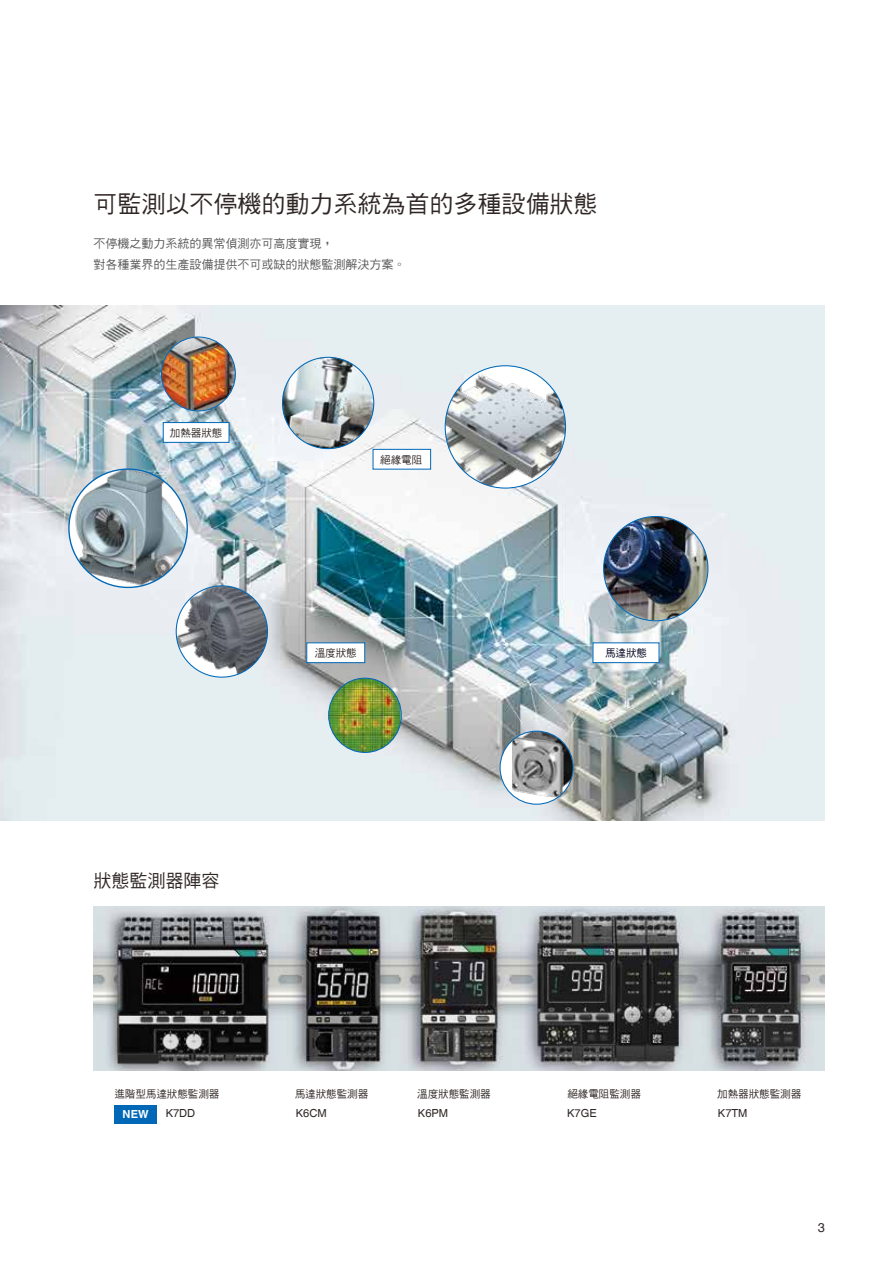
<style>
.page{position:relative;width:893px;height:1263px;background:#fff}
.page>*{position:absolute;margin:0;border:0;box-sizing:border-box;transform-origin:0 0}
.t1{font:24px "DF Hei Md HK BF";color:#2f2725}
.t2{font:18px "DF Hei Md HK BF";color:#2f2725}
.t3{font:12.75px "Helvetica";color:#2f2725}
.t4{font:12px/21px "DF Hei Md HK BF";color:#595757}
.t5{font:11.1px "Helvetica";color:#2f2725}
.t6{font:700 11.1px "Helvetica";color:#fff}
.t7{font:10.5px "DF Hei Md HK BF";color:#2f2725}
.t8{font:10.5px "DF Hei Md HK BF";color:#00011f}
</style>
<div class="page">
<img style="left:0;top:306px;width:824px;height:514px">
<div style="left:114px;top:1105px;width:43px;height:19px;background:#0068b7"></div>
<img style="left:94px;top:906px;width:730px;height:165px">
<img style="left:161px;top:337px;width:74px;height:74px;border-radius:37px">
<div style="left:161px;top:337px;width:75px;height:74px;border:1px solid #0068b7;border-radius:50%"></div>
<img style="left:69px;top:469px;width:118px;height:118px;border-radius:59px">
<img style="left:282px;top:357px;width:92px;height:92px;border-radius:46px">
<img style="left:177px;top:586px;width:90px;height:91px">
<div style="left:500px;top:731px;width:73px;height:73px;background:#fff;border-radius:50%"></div>
<img style="left:512px;top:731px;width:61px;height:66px">
<div style="left:499px;top:731px;width:75px;height:74px;border:1px solid #0068b7;border-radius:50%"></div>
<img style="left:329px;top:678px;width:72px;height:74px">
<div style="left:328px;top:678px;width:74px;height:75px;border:1px solid #0068b7;border-radius:50%"></div>
<img style="left:445px;top:366px;width:120px;height:122px">
<img style="left:604px;top:516px;width:104px;height:104px">
<div style="left:593px;top:643px;width:66px;height:20px;background:#fff;border:1px solid #0068b7"></div>
<div style="left:307px;top:643px;width:58px;height:20px;background:#fff;border:1px solid #0068b7"></div>
<div style="left:373px;top:449px;width:58px;height:20px;background:#fff;border:1px solid #0068b7"></div>
<div style="left:163px;top:422px;width:66px;height:21px;background:#fff;border:1px solid #0068b7"></div>
<h1 class="t1" style="left:94px;top:191px;width:506px">可監測以不停機的動力系統為首的多種設備狀態</h1>
<p class="t4" style="left:94px;top:233px;width:314px">不停機之動力系統的異常偵測亦可高度實現，<br>對各種業界的生產設備提供不可或缺的狀態監測解決方案。</p>
<p class="t7" style="left:170px;top:427px;width:54px">加熱器狀態</p>
<p class="t7" style="left:380px;top:454px;width:43px">絕緣電阻</p>
<p class="t7" style="left:315px;top:647px;width:43px">溫度狀態</p>
<p class="t8" style="left:605px;top:647px;width:43px">馬達狀態</p>
<h2 class="t2" style="left:94px;top:871px;width:127px">狀態監測器陣容</h2>
<p class="t7" style="left:114px;top:1088px;width:106px">進階型馬達狀態監測器</p>
<p class="t7" style="left:295px;top:1088px;width:75px">馬達狀態監測器</p>
<p class="t7" style="left:417px;top:1088px;width:75px">溫度狀態監測器</p>
<p class="t7" style="left:567px;top:1088px;width:75px">絕緣電阻監測器</p>
<p class="t7" style="left:717px;top:1088px;width:86px">加熱器狀態監測器</p>
<p class="t6" style="left:123px;top:1107px;width:27px">NEW</p>
<p class="t5" style="left:166px;top:1107px;width:31px">K7DD</p>
<p class="t5" style="left:296px;top:1107px;width:32px">K6CM</p>
<p class="t5" style="left:418px;top:1107px;width:32px">K6PM</p>
<p class="t5" style="left:567px;top:1107px;width:31px">K7GE</p>
<p class="t5" style="left:718px;top:1107px;width:31px">K7TM</p>
<p class="t3" style="left:818px;top:1220px;width:9px">3</p>
</div>
